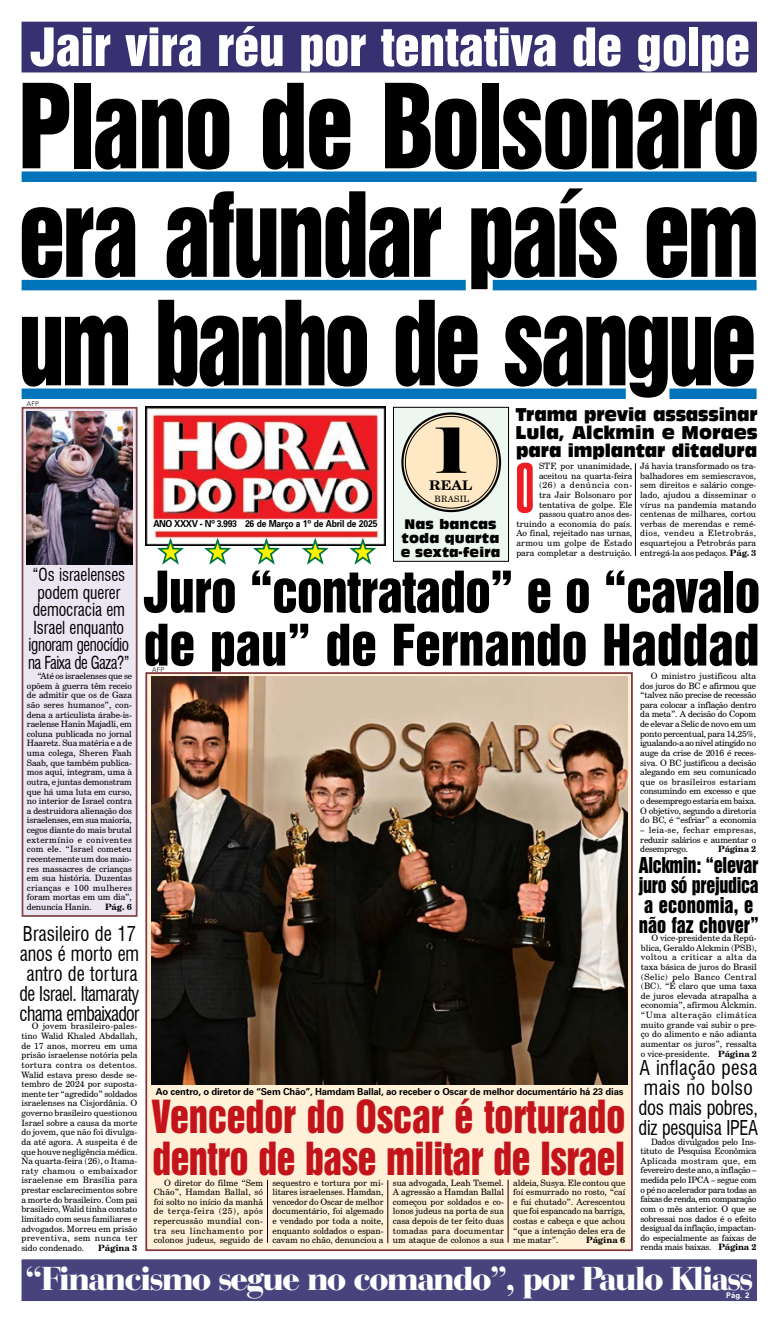
<style>
.page{position:relative;width:777px;height:1323px;background:#fff}
.page>*{position:absolute;margin:0;border:0;box-sizing:border-box;transform-origin:0 0}
.t1{font:106.75px/108.5px "Swiss 921 BT Regular A";letter-spacing:-.03em;color:#000;text-align:justify;scale:.92 1}
.t2{font:62.21px "Elephant";color:#000}
.t3{font:52.24px/53.1px "Swiss 921 BT Regular A";letter-spacing:-.015em;color:#000}
.t4{font:48.12px "Swiss 921 BT Regular A";letter-spacing:-.005em;color:#fff;scale:1.07 1}
.t5{font:41.65px/41.6px "Swiss 921 BT Regular A";letter-spacing:-.015em;color:#c4141b;scale:.93 1}
.t6{font:900 34.65px "Bauer Bodoni BT";letter-spacing:-.045em;color:#fff}
.t7{font:condensed 19.95px/19.9px "Swiss 721 BT";letter-spacing:-.015em;color:#000;text-align:center;scale:.93 1}
.t8{font:19.95px/19.9px "Swiss 921 BT Regular A";letter-spacing:-.015em;color:#000;scale:.91 1}
.t9{font:condensed 19.95px/19.9px "Swiss 721 BT";letter-spacing:-.015em;color:#000}
.t10{font:18.03px/18.3px "Antique Olive Compact";letter-spacing:-.01em;color:#000;text-align:justify;scale:.9 1}
.t11{font:condensed 17.5px/17.5px "Swiss 721 BT";letter-spacing:-.005em;color:#000;text-align:center;scale:.9 1}
.t12{font:13.47px/14.2px "Antique Olive Compact";letter-spacing:.01em;color:#000;scale:.96 1}
.t13{font:13.39px "Antique Olive Compact";letter-spacing:.01em;color:#000;scale:.92 1}
.t14{font:700 13.3px "Century Schoolbook BT";color:#000;scale:1.06 1}
.t15{font:700 9.62px "Zurich BT";letter-spacing:-.02em;color:#000}
.t16{font:700 9.62px "Zurich BT";letter-spacing:-.02em;color:#000;scale:.92 1}
.t17{font:8.75px/9.6px "Century Schoolbook BT";color:#000;text-align:justify}
.t18{font:700 8.75px "Century Schoolbook BT";color:#000}
.t19{font:700 7.88px "Zurich BT";color:#fff}
.t20{font:300 6.56px "Zurich BT";letter-spacing:.03em;color:#000}
.s1{font-weight:700}
</style>
<div class="page">
<div style="left:22px;top:22px;width:734px;height:50px;background:#373171"></div>
<div style="left:22px;top:389px;width:604px;height:10px;background:#0074bb"></div>
<div style="left:146px;top:673px;width:486px;height:577px;background:#fff0d8"></div>
<div style="left:145px;top:672px;width:488px;height:579px;border:2px solid #81343c"></div>
<div style="left:22px;top:1260px;width:734px;height:41px;background:#48437d"></div>
<div style="left:22px;top:1259px;width:735px;height:42px;border:1px solid #48437d"></div>
<div style="left:22px;top:171px;width:735px;height:11px;background:#0074bb"></div>
<div style="left:493px;top:280px;width:264px;height:10px;background:#0074bb"></div>
<div style="left:22px;top:280px;width:444px;height:10px;background:#0074bb"></div>
<hr style="left:635px;top:463px;width:1px;height:93px;background:#000">
<hr style="left:267px;top:1180px;width:1px;height:63px;background:#000">
<hr style="left:387px;top:1180px;width:1px;height:63px;background:#000">
<hr style="left:508px;top:1180px;width:1px;height:63px;background:#000">
<img style="left:145px;top:407px;width:240px;height:138px">
<svg style="left:347px;top:538px;width:32px;height:27px"></svg>
<svg style="left:299px;top:538px;width:32px;height:27px"></svg>
<svg style="left:251px;top:538px;width:31px;height:27px"></svg>
<svg style="left:202px;top:538px;width:32px;height:27px"></svg>
<svg style="left:155px;top:538px;width:31px;height:27px"></svg>
<div style="left:22px;top:408px;width:115px;height:508px;background:#ece6f2"></div>
<div style="left:22px;top:407px;width:116px;height:510px;border:2px solid #804548"></div>
<div style="left:393px;top:407px;width:116px;height:154px;background:#edf7ef"></div>
<div style="left:393px;top:407px;width:116px;height:155px;border:1px solid #000"></div>
<div style="left:404px;top:415px;width:95px;height:95px;background:#ffe9c5;border-radius:50%"></div>
<div style="left:401px;top:412px;width:100px;height:100px;border:2px solid #000;border-radius:50%"></div>
<img style="left:517px;top:462px;width:16px;height:51px">
<div style="left:669px;top:389px;width:88px;height:10px;background:#0074bb"></div>
<img style="left:152px;top:677px;width:475px;height:408px">
<img style="left:27px;top:412px;width:105px;height:153px">
<h3 class="t4" style="left:30px;top:16px;width:675px">Jair vira réu por tentativa de golpe</h3>
<h1 class="t1" style="left:18px;top:71px;width:808px">Plano de Bolsonaro era afundar país em um banho de sangue</h1>
<h3 class="t10" style="left:515px;top:405px;width:271px">Trama previa assassinar Lula, Alckmin e Moraes para implantar ditadura</h3>
<p class="t17" style="left:516px;top:461px;width:117px;text-align:right">STF, por unanimidade, aceitou na quarta-feira<br>(26) a denúncia con-<br>tra Jair Bolsonaro por tentativa de golpe. Ele passou quatro anos des&shy;truindo a economia do país.<br>Ao final, rejeitado nas urnas, armou um golpe de Estado para completar a destruição.</p>
<p class="t17" style="left:640px;top:461px;width:117px">Já havia transformado os tra&shy;balhadores em semiescravos, sem direitos e salário conge&shy;lado, ajudou a disseminar o vírus na pandemia matando centenas de milhares, cortou verbas de merendas e remé&shy;dios, vendeu a Eletrobrás, esquartejou a Petrobrás para entregá-la aos pedaços. <span class="s1">Pág. 3</span></p>
<p class="t20" style="left:27px;top:400px;width:14px">AFP</p>
<h2 class="t2" style="left:435px;top:412px;width:35px">1</h2>
<h3 class="t14" style="left:429px;top:476px;width:42px">REAL</h3>
<p class="t17" style="left:435px;top:494px;width:36px">BRASIL</p>
<h3 class="t12" style="left:402px;top:517px;width:104px">Nas bancas toda quarta</h3>
<h3 class="t13" style="left:401px;top:544px;width:110px">e sexta-feira</h3>
<p class="t16" style="left:153px;top:518px;width:245px">ANO XXXV - Nº 3.993 26 de Março a 1º de Abril de 2025</p>
<h3 class="t11" style="left:28px;top:566px;width:114px">“Os israelenses podem querer democracia em<br>Israel enquanto ignoram genocídio na Faixa de Gaza?”</h3>
<h3 class="t3" style="left:143px;top:565px;width:619px">Juro “contratado” e o “cavalo de pau” de Fernando Haddad</h3>
<p class="t20" style="left:152px;top:666px;width:14px">AFP</p>
<p class="t17" style="left:640px;top:671px;width:117px;text-indent:10px">O ministro justificou alta dos juros do BC e afirmou que “talvez não precise de recessão para colocar a inflação dentro da meta”. A decisão do Copom de elevar a Selic de novo em um ponto percentual, para 14,25%, igualando-a ao nível atingido no auge da crise de 2016 é reces&shy;siva. O BC justificou a decisão alegando em seu comunicado que os brasileiros estariam consumindo em excesso e que o desemprego estaria em baixa.<br>O objetivo, segundo a diretoria do BC, é “esfriar” a economia</p>
<p class="t17" style="left:640px;top:825px;width:117px">– leia-se, fechar empresas, reduzir salários e aumentar o desemprego.</p>
<p class="t17" style="left:27px;top:671px;width:107px;text-indent:10px">“Até os israelenses que se opõem à guerra têm receio de admitir que os de Gaza são seres humanos”, con&shy;dena a articulista árabe-is&shy;raelense Hanin Majadli, em coluna publicada no jornal Haaretz. Sua matéria e a de uma colega, Sheren Faah Saab, que também publica&shy;mos aqui, integram, uma à outra, e juntas demonstram que há uma luta em curso, no interior de Israel contra a destruidora alienação dos israelenses, em sua maioria, cegos diante do mais brutal extermínio e coniventes com ele. “Israel cometeu recentemente um dos maio&shy;res massacres de crianças em sua história. Duzentas crianças e 100 mulheres foram mortas em um dia”, denuncia Hanin.</p>
<p class="t18" style="left:718px;top:843px;width:40px">Página 2</p>
<h3 class="t8" style="left:639px;top:855px;width:133px">Alckmin: “elevar juro só prejudica a economia, e não faz chover”</h3>
<p class="t18" style="left:105px;top:901px;width:28px">Pág. 6</p>
<h3 class="t7" style="left:20px;top:923px;width:130px">Brasileiro de 17 anos é morto em antro de tortura de Israel. Itamaraty chama embaixador</h3>
<p class="t17" style="left:21px;top:1021px;width:117px;text-indent:10px">O jovem brasileiro-pales&shy;tino Walid Khaled Abdallah, de 17 anos, morreu em uma prisão israelense notória pela tortura contra os detentos.<br>Walid estava preso desde se&shy;tembro de 2024 por suposta&shy;mente ter “agredido” soldados israelenses na Cisjordânia. O governo brasileiro questionou Israel sobre a causa da morte do jovem, que não foi divulga&shy;da até agora. A suspeita é de que houve negligência médica.<br>Na quarta-feira (26), o Itama&shy;raty chamou o embaixador israelense em Brasília para prestar esclarecimentos sobre a morte do brasileiro. Com pai brasileiro, Walid tinha contato limitado com seus familiares e advogados. Morreu em prisão preventiva, sem nunca ter sido condenado.</p>
<p class="t17" style="left:641px;top:933px;width:117px;text-indent:10px">O vice-presidente da Repú&shy;blica, Geraldo Alckmin (PSB), voltou a criticar a alta da taxa básica de juros do Brasil (Selic) pelo Banco Central (BC). “É claro que uma taxa de juros elevada atrapalha a economia”, afirmou Alckmin. “Uma alteração climática muito grande vai subir o pre&shy;ço do alimento e não adianta aumentar os juros”, ressalta o vice-presidente. <span class="s1">Página 2</span></p>
<h3 class="t9" style="left:639px;top:1057px;width:121px">A inflação pesa mais no bolso dos mais pobres, diz pesquisa IPEA</h3>
<p class="t15" style="left:156px;top:1086px;width:469px">Ao centro, o diretor de “Sem Chão”, Hamdam Ballal, ao receber o Oscar de melhor documentário há 23 dias</p>
<h3 class="t5" style="left:152px;top:1095px;width:510px">Vencedor do Oscar é torturado dentro de base militar de Israel</h3>
<p class="t17" style="left:641px;top:1137px;width:117px;text-indent:10px">Dados divulgados pelo Ins&shy;tituto de Pesquisa Econômica Aplicada mostram que, em fevereiro deste ano, a inflação – medida pelo IPCA – segue com o pé no acelerador para todas as faixas de renda, em comparação com o mês anterior. O que se sobressai nos dados é o efeito desigual da inflação, impactan&shy;do especialmente as faixas de renda mais baixas. <span class="s1">Página 2</span></p>
<p class="t17" style="left:154px;top:1178px;width:111px;text-indent:10px">O diretor do filme “Sem Chão”, Hamdan Ballal, só foi solto no início da manhã de terça-feira (25), após repercussão mundial con&shy;tra seu linchamento por colonos judeus, seguido de</p>
<p class="t17" style="left:272px;top:1178px;width:113px">sequestro e tortura por mi&shy;litares israelenses. Hamdan, vencedor do Oscar de melhor documentário, foi algemado e vendado por toda a noite, enquanto soldados o espan&shy;cavam no chão, denunciou a</p>
<p class="t17" style="left:393px;top:1178px;width:113px">sua advogada, Leah Tsemel.<br>A agressão a Hamdan Ballal começou por soldados e co&shy;lonos judeus na porta de sua casa depois de ter feito duas tomadas para documentar um ataque de colonos a sua</p>
<p class="t17" style="left:513px;top:1178px;width:114px">aldeia, Susya. Ele contou que foi esmurrado no rosto, “caí e fui chutado”. Acrescentou que foi espancado na barriga, costas e cabeça e que achou “que a intenção deles era de me matar”.</p>
<p class="t18" style="left:586px;top:1234px;width:41px">Página 6</p>
<p class="t18" style="left:98px;top:1242px;width:41px">Página 3</p>
<h3 class="t6" style="left:25px;top:1257px;width:730px">“Financismo segue no comando”, por Paulo Kliass</h3>
<p class="t19" style="left:726px;top:1291px;width:25px">Pág. 2</p>
</div>
